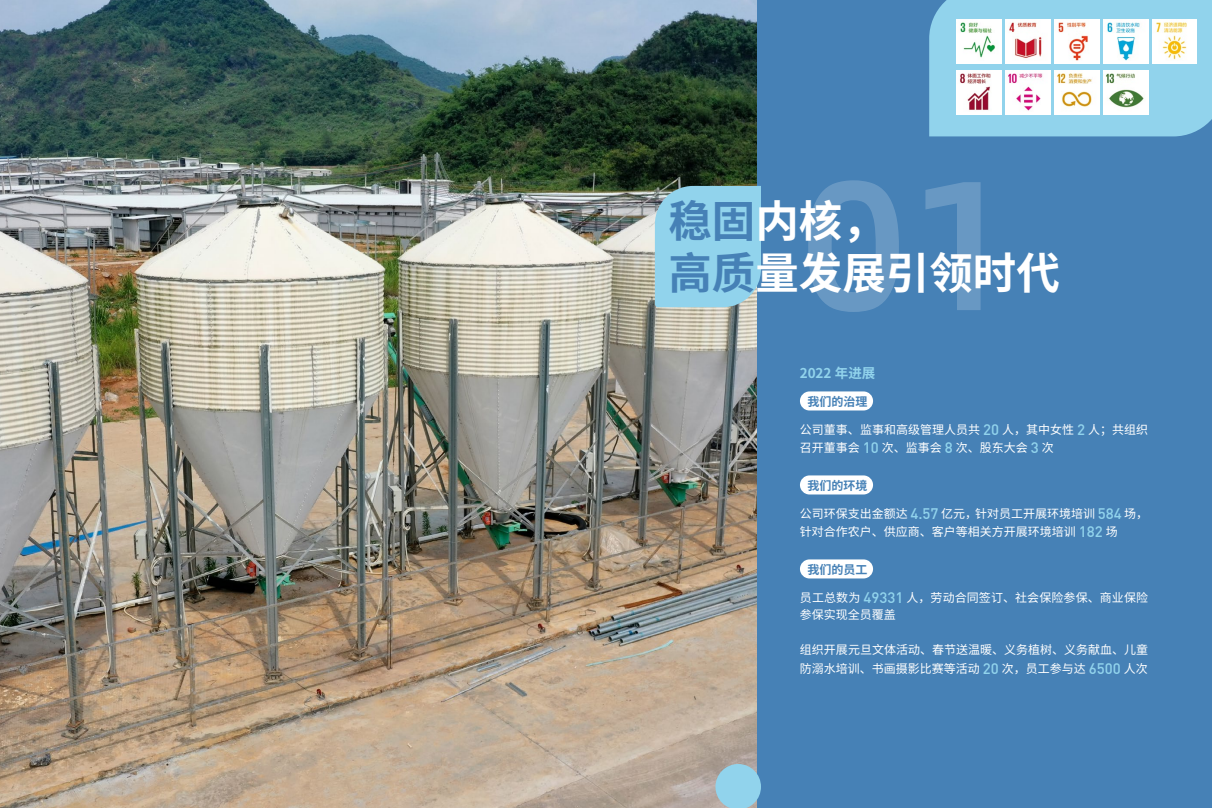
<style>
.page{position:relative;width:1212px;height:808px;background:#fff}
.page>*{position:absolute;margin:0;border:0;box-sizing:border-box;transform-origin:0 0}
.t1{font:500 184.35px "Alibaba Pu Hui Ti";color:#fff}
.t2{font:700 43.5px/52.2px "Source Han Sans CN";color:#fff}
.t3{font:700 13.5px "Source Han Sans CN";color:#91d3ec}
.t4{font:12px/18px "Source Han Sans CN";color:#fff}
.t5{font:700 12px "Source Han Sans CN";color:#4681b6}
.s1{color:#4681b6}
.s2{font-family:"DIN";font-weight:500;font-size:15px;color:#91d3ec}
</style>
<div class="page">
<img style="left:0;top:0;width:758px;height:808px">
<div style="left:758px;top:0;width:454px;height:808px;background:#4681b6"></div>
<div style="left:929px;top:0;width:283px;height:136px;background:#91d3ec"></div>
<svg style="left:715px;top:764px;width:46px;height:44px;background:#91c7dd"></svg>
<div style="left:800px;top:391px;width:73px;height:19px;background:#fff;border-radius:10px"></div>
<div style="left:800px;top:475px;width:73px;height:19px;background:#fff;border-radius:10px"></div>
<div style="left:800px;top:559px;width:73px;height:19px;background:#fff;border-radius:10px"></div>
<img style="left:957px;top:19px;width:44px;height:45px">
<img style="left:957px;top:70px;width:44px;height:45px">
<img style="left:1006px;top:19px;width:44px;height:45px">
<img style="left:1006px;top:70px;width:44px;height:45px">
<img style="left:1054px;top:19px;width:45px;height:45px">
<img style="left:1054px;top:70px;width:45px;height:45px">
<img style="left:1103px;top:19px;width:45px;height:45px">
<img style="left:1103px;top:70px;width:45px;height:45px">
<img style="left:1152px;top:19px;width:45px;height:45px">
<div style="left:655px;top:186px;width:106px;height:121px;background:#91d3ec"></div>
<h1 class="t1" style="left:800px;top:102px;width:217px">01</h1>
<h2 class="t2" style="left:668px;top:196px;width:393px"><span class="s1">稳固</span>内核，<br><span class="s1">高质</span>量发展引领时代</h2>
<p class="t3" style="left:800px;top:366px;width:77px">2022 年进展</p>
<p class="t5" style="left:807px;top:394px;width:61px">我们的治理</p>
<p class="t4" style="left:800px;top:421px;width:350px">公司董事、监事和高级管理人员共 <span class="s2">20</span> 人，其中女性 <span class="s2">2</span> 人；共组织召开董事会 <span class="s2">10</span> 次、监事会 <span class="s2">8</span> 次、股东大会 <span class="s2">3</span> 次</p>
<p class="t5" style="left:807px;top:478px;width:61px">我们的环境</p>
<p class="t4" style="left:800px;top:505px;width:350px">公司环保支出金额达 <span class="s2">4.57</span> 亿元，针对员工开展环境培训 <span class="s2">584</span> 场，针对合作农户、供应商、客户等相关方开展环境培训 <span class="s2">182</span> 场</p>
<p class="t5" style="left:807px;top:562px;width:61px">我们的员工</p>
<p class="t4" style="left:800px;top:590px;width:350px;line-height:16.5px">员工总数为 <span class="s2">49331</span> 人，劳动合同签订、社会保险参保、商业保险参保实现全员覆盖</p>
<p class="t4" style="left:800px;top:640px;width:350px;line-height:19.5px">组织开展元旦文体活动、春节送温暖、义务植树、义务献血、儿童防溺水培训、书画摄影比赛等活动 <span class="s2">20</span> 次，员工参与达 <span class="s2">6500</span> 人次</p>
</div>
